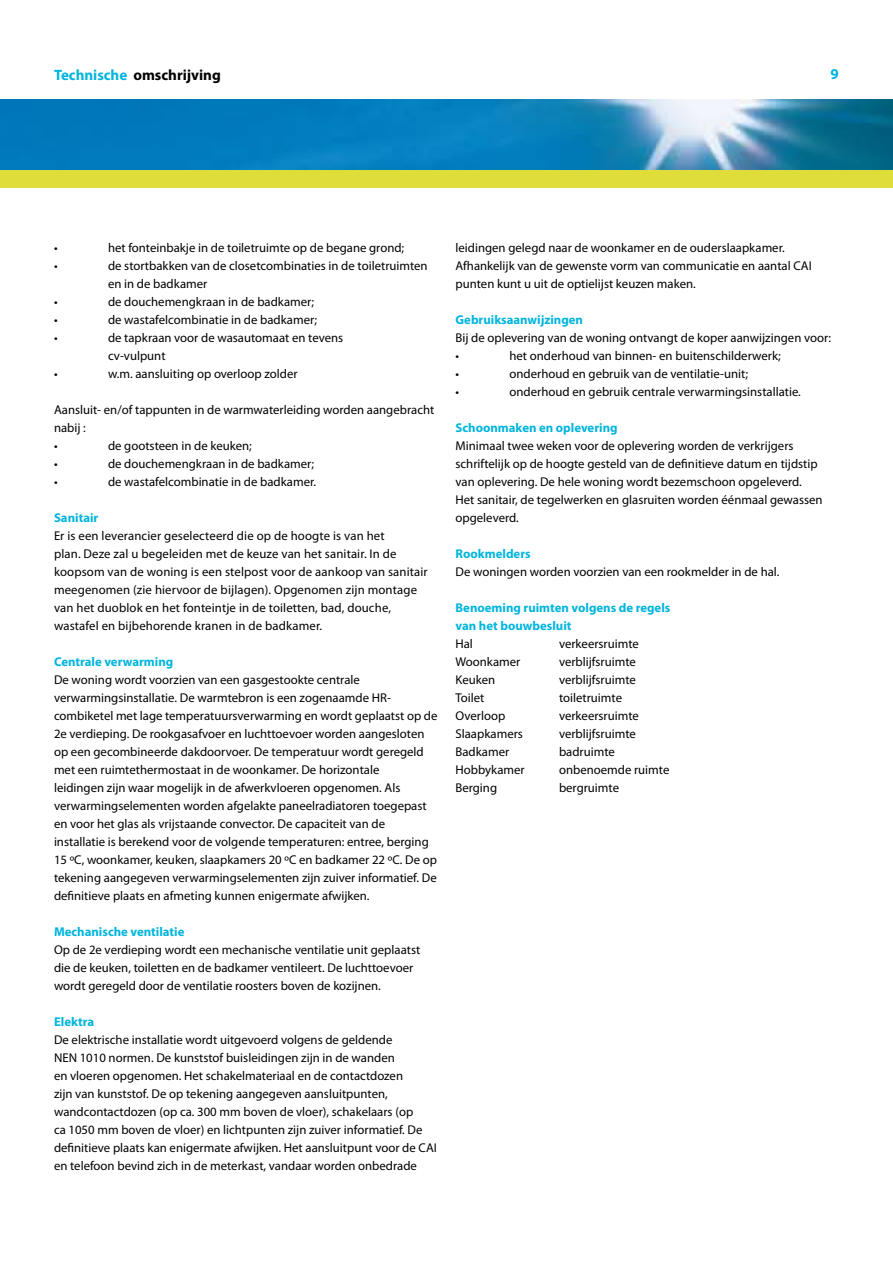
<style>
.page{position:relative;width:893px;height:1263px;background:#fff}
.page>*{position:absolute;margin:0;border:0;box-sizing:border-box;transform-origin:0 0}
.t1{font:700 15px "Myriad Pro";color:#000}
.t2{font:700 15px "Myriad Pro";color:#00b5dd}
.t3{font:12.75px/18px "Myriad Pro";color:#000}
.t4{font:700 12.75px/18px "Myriad Pro";color:#00b5dd}
.s1{color:#00b5dd}
</style>
<div class="page">
<img style="left:0;top:100px;width:893px;height:70px">
<div style="left:0;top:170px;width:893px;height:17px;background:#dedd3a"></div>
<p class="t1" style="left:54px;top:66px;width:168px"><span class="s1">Technische</span> omschrijving</p>
<p class="t2" style="left:831px;top:64px;width:10px">9</p>
<p class="t3" style="left:54px;top:239px;width:5px">•</p>
<p class="t3" style="left:108px;top:239px;width:298px">het fonteinbakje in de toiletruimte op de begane grond;</p>
<p class="t3" style="left:54px;top:257px;width:5px">•</p>
<p class="t3" style="left:108px;top:257px;width:321px">de stortbakken van de closetcombinaties in de toiletruimten en in de badkamer</p>
<p class="t3" style="left:54px;top:293px;width:5px">•</p>
<p class="t3" style="left:108px;top:293px;width:208px">de douchemengkraan in de badkamer;</p>
<p class="t3" style="left:54px;top:311px;width:5px">•</p>
<p class="t3" style="left:108px;top:311px;width:211px">de wastafelcombinatie in de badkamer;</p>
<p class="t3" style="left:54px;top:329px;width:5px">•</p>
<p class="t3" style="left:108px;top:329px;width:237px">de tapkraan voor de wasautomaat en tevens cv-vulpunt</p>
<p class="t3" style="left:54px;top:365px;width:5px">•</p>
<p class="t3" style="left:108px;top:365px;width:191px">w.m. aansluiting op overloop zolder</p>
<p class="t3" style="left:54px;top:401px;width:382px">Aansluit- en/of tappunten in de warmwaterleiding worden aangebracht nabij :<br>•</p>
<p class="t3" style="left:108px;top:437px;width:145px">de gootsteen in de keuken;</p>
<p class="t3" style="left:54px;top:455px;width:5px">•</p>
<p class="t3" style="left:108px;top:455px;width:208px">de douchemengkraan in de badkamer;</p>
<p class="t3" style="left:54px;top:473px;width:5px">•</p>
<p class="t3" style="left:108px;top:473px;width:210px">de wastafelcombinatie in de badkamer.</p>
<p class="t4" style="left:54px;top:508px;width:46px">Sanitair</p>
<p class="t3" style="left:54px;top:527px;width:375px">Er is een leverancier geselecteerd die op de hoogte is van het<br>plan. Deze zal u begeleiden met de keuze van het sanitair. In de koopsom van de woning is een stelpost voor de aankoop van sanitair meegenomen (zie hiervoor de bijlagen). Opgenomen zijn montage van het duoblok en het fonteintje in de toiletten, bad, douche, wastafel en bijbehorende kranen in de badkamer.</p>
<p class="t4" style="left:54px;top:652px;width:121px">Centrale verwarming</p>
<p class="t3" style="left:54px;top:671px;width:385px">De woning wordt voorzien van een gasgestookte centrale verwarmingsinstallatie. De warmtebron is een zogenaamde HR&shy;combiketel met lage temperatuursverwarming en wordt geplaatst op de 2e verdieping. De rookgasafvoer en luchttoevoer worden aangesloten op een gecombineerde dakdoorvoer. De temperatuur wordt geregeld met een ruimtethermostaat in de woonkamer. De horizontale<br>leidingen zijn waar mogelijk in de afwerkvloeren opgenomen. Als verwarmingselementen worden afgelakte paneelradiatoren toegepast en voor het glas als vrijstaande convector. De capaciteit van de installatie is berekend voor de volgende temperaturen: entree, berging 15 ºC, woonkamer, keuken, slaapkamers 20 ºC en badkamer 22 ºC. De op tekening aangegeven verwarmingselementen zijn zuiver informatief. De definitieve plaats en afmeting kunnen enigermate afwijken.</p>
<p class="t4" style="left:54px;top:922px;width:132px">Mechanische ventilatie</p>
<p class="t3" style="left:54px;top:941px;width:368px">Op de 2e verdieping wordt een mechanische ventilatie unit geplaatst die de keuken, toiletten en de badkamer ventileert. De luchttoevoer wordt geregeld door de ventilatie roosters boven de kozijnen.</p>
<p class="t4" style="left:54px;top:1012px;width:42px">Elektra</p>
<p class="t3" style="left:54px;top:1031px;width:384px">De elektrische installatie wordt uitgevoerd volgens de geldende<br>NEN 1010 normen. De kunststof buisleidingen zijn in de wanden<br>en vloeren opgenomen. Het schakelmateriaal en de contactdozen<br>zijn van kunststof. De op tekening aangegeven aansluitpunten, wandcontactdozen (op ca. 300 mm boven de vloer), schakelaars (op<br>ca 1050 mm boven de vloer) en lichtpunten zijn zuiver informatief. De definitieve plaats kan enigermate afwijken. Het aansluitpunt voor de CAI en telefoon bevind zich in de meterkast, vandaar worden onbedrade</p>
<p class="t3" style="left:455px;top:239px;width:358px">leidingen gelegd naar de woonkamer en de ouderslaapkamer.<br>Afhankelijk van de gewenste vorm van communicatie en aantal CAI punten kunt u uit de optielijst keuzen maken.</p>
<p class="t4" style="left:455px;top:310px;width:129px">Gebruiksaanwijzingen</p>
<p class="t3" style="left:455px;top:329px;width:377px">Bij de oplevering van de woning ontvangt de koper aanwijzingen voor: •</p>
<p class="t3" style="left:509px;top:347px;width:273px">het onderhoud van binnen- en buitenschilderwerk;</p>
<p class="t3" style="left:455px;top:365px;width:5px">•</p>
<p class="t3" style="left:509px;top:365px;width:240px">onderhoud en gebruik van de ventilatie-unit;</p>
<p class="t3" style="left:455px;top:383px;width:5px">•</p>
<p class="t3" style="left:509px;top:383px;width:293px">onderhoud en gebruik centrale verwarmingsinstallatie.</p>
<p class="t4" style="left:455px;top:418px;width:164px">Schoonmaken en oplevering</p>
<p class="t3" style="left:455px;top:437px;width:369px">Minimaal twee weken voor de oplevering worden de verkrijgers schriftelijk op de hoogte gesteld van de definitieve datum en tijdstip van oplevering. De hele woning wordt bezemschoon opgeleverd.<br>Het sanitair, de tegelwerken en glasruiten worden éénmaal gewassen opgeleverd.</p>
<p class="t4" style="left:455px;top:544px;width:77px">Rookmelders</p>
<p class="t3" style="left:455px;top:563px;width:325px">De woningen worden voorzien van een rookmelder in de hal.</p>
<p class="t4" style="left:455px;top:599px;width:216px">Benoeming ruimten volgens de regels van het bouwbesluit</p>
<p class="t3" style="left:455px;top:635px;width:19px">Hal</p>
<p class="t3" style="left:559px;top:635px;width:81px">verkeersruimte</p>
<p class="t3" style="left:455px;top:653px;width:66px">Woonkamer</p>
<p class="t3" style="left:559px;top:653px;width:78px">verblijfsruimte</p>
<p class="t3" style="left:455px;top:671px;width:41px">Keuken</p>
<p class="t3" style="left:559px;top:671px;width:78px">verblijfsruimte</p>
<p class="t3" style="left:455px;top:689px;width:31px">Toilet</p>
<p class="t3" style="left:559px;top:689px;width:65px">toiletruimte</p>
<p class="t3" style="left:455px;top:707px;width:51px">Overloop</p>
<p class="t3" style="left:559px;top:707px;width:81px">verkeersruimte</p>
<p class="t3" style="left:455px;top:725px;width:69px">Slaapkamers</p>
<p class="t3" style="left:559px;top:725px;width:78px">verblijfsruimte</p>
<p class="t3" style="left:455px;top:743px;width:55px">Badkamer</p>
<p class="t3" style="left:559px;top:743px;width:57px">badruimte</p>
<p class="t3" style="left:455px;top:761px;width:71px">Hobbykamer</p>
<p class="t3" style="left:559px;top:761px;width:112px">onbenoemde ruimte</p>
<p class="t3" style="left:455px;top:779px;width:43px">Berging</p>
<p class="t3" style="left:559px;top:779px;width:62px">bergruimte</p>
</div>
